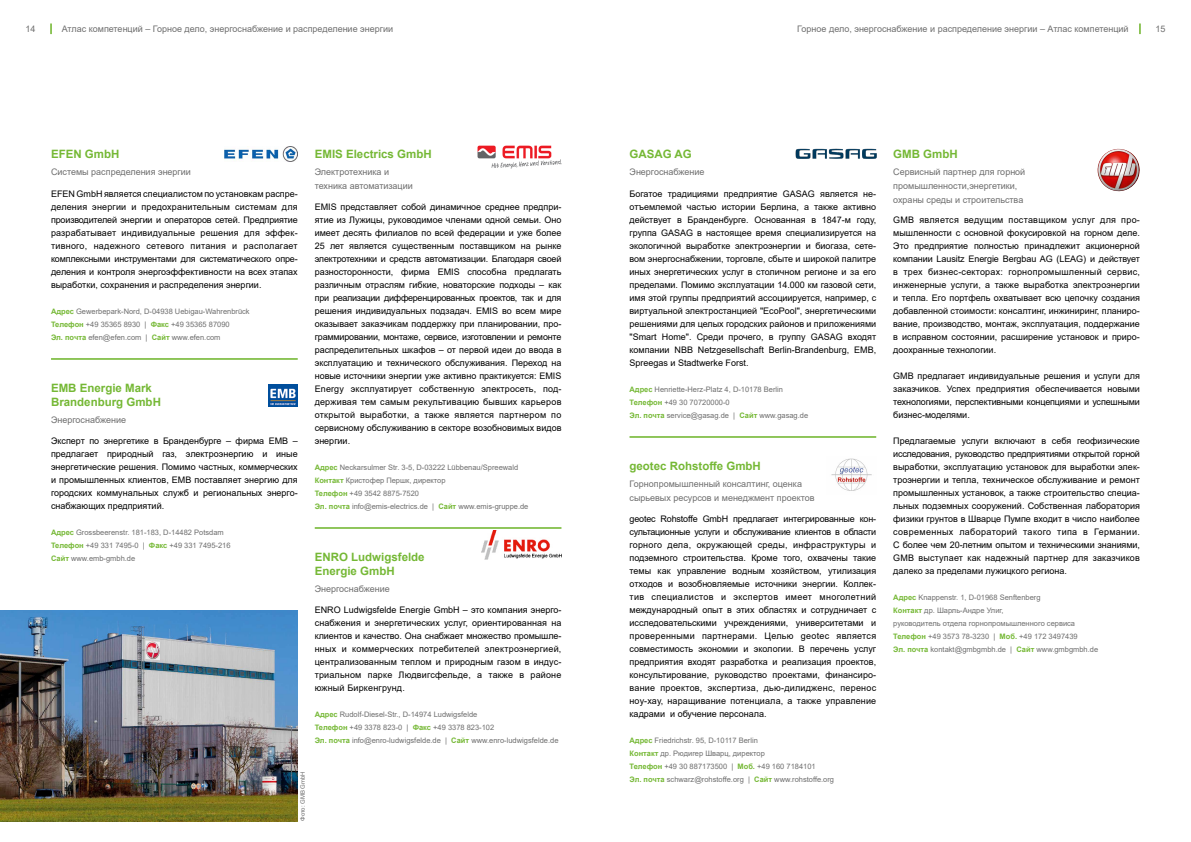
<style>
.page{position:relative;width:1191px;height:842px;background:#fff}
.page>*{position:absolute;margin:0;border:0;box-sizing:border-box;transform-origin:0 0}
.t1{font:700 11.5px/14px "Arial";color:#75b835}
.t2{font:9px/13px "Arial";color:#000;text-align:justify}
.t3{font:9px/14px "Arial";color:#6e6e6e}
.t4{font:7.5px/13px "Arial";color:#6e6e6e}
.t5{font:6px "Arial";color:#6e6e6e}
.s1{font-weight:700;color:#75b835}
</style>
<div class="page">
<svg style="left:50px;top:23px;width:2px;height:11px"></svg>
<hr style="left:51px;top:358px;width:247px;height:2px;background:#75b835">
<hr style="left:315px;top:527px;width:246px;height:2px;background:#75b835">
<img style="left:795px;top:148px;width:82px;height:11px">
<img style="left:0;top:611px;width:298px;height:210px">
<hr style="left:629px;top:436px;width:247px;height:2px;background:#75b835">
<img style="left:831px;top:458px;width:41px;height:33px">
<img style="left:269px;top:384px;width:29px;height:23px">
<img style="left:1097px;top:149px;width:43px;height:42px">
<img style="left:481px;top:531px;width:80px;height:28px">
<img style="left:224px;top:146px;width:74px;height:16px">
<img style="left:477px;top:145px;width:84px;height:24px">
<p class="t3" style="left:26px;top:22px;width:12px">14</p>
<p class="t3" style="left:62px;top:22px;width:333px">Атлас компетенций – Горное дело, энергоснабжение и распределение энергии</p>
<p class="t3" style="left:797px;top:22px;width:333px">Горное дело, энергоснабжение и распределение энергии – Атлас компетенций</p>
<p class="t3" style="left:1155px;top:22px;width:12px">15</p>
<p class="t1" style="left:51px;top:147px;width:70px">EFEN GmbH</p>
<p class="t3" style="left:51px;top:165px;width:141px">Системы распределения энергии</p>
<p class="t2" style="left:51px;top:188px;width:248px">EFEN GmbH является специалистом по установкам распре&shy;деления энергии и предохранительным системам для производителей энергии и операторов сетей. Предприятие разрабатывает индивидуальные решения для эффек&shy;тивного, надежного сетевого питания и располагает комплексными инструментами для систематического опре&shy;деления и контроля энергоэффективности на всех этапах выработки, сохранения и распределения энергии.</p>
<p class="t4" style="left:51px;top:305px;width:200px"><span class="s1">Адрес</span> Gewerbepark-Nord, D-04938 Uebigau-Wahrenbrück<br><span class="s1">Телефон</span> +49 35365 8930 | <span class="s1">Факс</span> +49 35365 87090<br><span class="s1">Эл. почта</span> efen@efen.com | <span class="s1">Сайт</span> www.efen.com</p>
<p class="t1" style="left:51px;top:381px;width:111px">EMB Energie Mark<br>Brandenburg GmbH</p>
<p class="t3" style="left:51px;top:413px;width:77px">Энергоснабжение</p>
<p class="t2" style="left:51px;top:435px;width:248px">Эксперт по энергетике в Бранденбурге – фирма EMB – предлагает природный газ, электроэнергию и иные энергетические решения. Помимо частных, коммерческих и промышленных клиентов, EMB поставляет энергию для городских коммунальных служб и региональных энерго&shy;снабжающих предприятий.</p>
<p class="t4" style="left:51px;top:526px;width:181px"><span class="s1">Адрес</span> Grossbeerenstr. 181-183, D-14482 Potsdam<br><span class="s1">Телефон</span> +49 331 7495-0 | <span class="s1">Факс</span> +49 331 7495-216<br><span class="s1">Сайт</span> www.emb-gmbh.de</p>
<p class="t1" style="left:315px;top:147px;width:118px">EMIS Electrics GmbH</p>
<p class="t3" style="left:315px;top:165px;width:100px">Электротехника и техника автоматизации</p>
<p class="t2" style="left:315px;top:201px;width:248px">EMIS представляет собой динамичное среднее предпри&shy;ятие из Лужицы, руководимое членами одной семьи. Оно имеет десять филиалов по всей федерации и уже более 25 лет является существенным поставщиком на рынке электротехники и средств автоматизации. Благодаря своей разносторонности, фирма EMIS способна предлагать различным отраслям гибкие, новаторские подходы – как при реализации дифференцированных проектов, так и для решения индивидуальных подзадач. EMIS во всем мире оказывает заказчикам поддержку при планировании, про&shy;граммировании, монтаже, сервисе, изготовлении и ремонте распределительных шкафов – от первой идеи до ввода в эксплуатацию и технического обслуживания. Переход на новые источники энергии уже активно практикуется: EMIS Energy эксплуатирует собственную электросеть, под&shy;держивая тем самым рекультивацию бывших карьеров открытой выработки, а также является партнером по сервисному обслуживанию в секторе возобновимых видов энергии.</p>
<p class="t4" style="left:315px;top:461px;width:215px"><span class="s1">Адрес</span> Neckarsulmer Str. 3-5, D-03222 Lübbenau/Spreewald <span class="s1">Контакт</span> Кристофер Першк, директор<br><span class="s1">Телефон</span> +49 3542 8875-7520<br><span class="s1">Эл. почта</span> info@emis-electrics.de | <span class="s1">Сайт</span> www.emis-gruppe.de</p>
<p class="t1" style="left:315px;top:550px;width:111px">ENRO Ludwigsfelde<br>Energie GmbH</p>
<p class="t3" style="left:315px;top:582px;width:77px">Энергоснабжение</p>
<p class="t2" style="left:315px;top:604px;width:248px">ENRO Ludwigsfelde Energie GmbH – это компания энерго&shy;снабжения и энергетических услуг, ориентированная на клиентов и качество. Она снабжает множество промышле&shy;нных и коммерческих потребителей электроэнергией, централизованным теплом и природным газом в индус&shy;триальном парке Людвигсфельде, а также в районе южный Биркенгрунд.</p>
<p class="t4" style="left:315px;top:708px;width:245px"><span class="s1">Адрес</span> Rudolf-Diesel-Str., D-14974 Ludwigsfelde<br><span class="s1">Телефон</span> +49 3378 823-0 | <span class="s1">Факс</span> +49 3378 823-102<br><span class="s1">Эл. почта</span> info@enro-ludwigsfelde.de | <span class="s1">Сайт</span> www.enro-ludwigsfelde.de</p>
<p class="t5" style="left:298px;top:821px;width:51px;rotate:-90deg">Фото: GMB GmbH</p>
<p class="t1" style="left:629px;top:147px;width:64px">GASAG AG</p>
<p class="t3" style="left:629px;top:165px;width:77px">Энергоснабжение</p>
<p class="t2" style="left:629px;top:188px;width:248px">Богатое традициями предприятие GASAG является не&shy;отъемлемой частью истории Берлина, а также активно действует в Бранденбурге. Основанная в 1847-м году, группа GASAG в настоящее время специализируется на экологичной выработке электроэнергии и биогаза, сете&shy;вом энергоснабжении, торговле, сбыте и широкой палитре иных энергетических услуг в столичном регионе и за его пределами. Помимо эксплуатации 14.000 км газовой сети, имя этой группы предприятий ассоциируется, например, с виртуальной электростанцией "EcoPool", энергетическими решениями для целых городских районов и приложениями "Smart Home". Среди прочего, в группу GASAG входят компании NBB Netzgesellschaft Berlin-Brandenburg, EMB, Spreegas и Stadtwerke Forst.</p>
<p class="t4" style="left:629px;top:383px;width:180px"><span class="s1">Адрес</span> Henriette-Herz-Platz 4, D-10178 Berlin<br><span class="s1">Телефон</span> +49 30 70720000-0<br><span class="s1">Эл. почта</span> service@gasag.de | <span class="s1">Сайт</span> www.gasag.de</p>
<p class="t1" style="left:629px;top:459px;width:133px">geotec Rohstoffe GmbH</p>
<p class="t3" style="left:629px;top:477px;width:187px">Горнопромышленный консалтинг, оценка сырьевых ресурсов и менеджмент проектов</p>
<p class="t2" style="left:629px;top:513px;width:248px">geotec Rohstoffe GmbH предлагает интегрированные кон&shy;сультационные услуги и обслуживание клиентов в области горного дела, окружающей среды, инфраструктуры и подземного строительства. Кроме того, охвачены такие темы как управление водным хозяйством, утилизация отходов и возобновляемые источники энергии. Коллек&shy;тив специалистов и экспертов имеет многолетний международный опыт в этих областях и сотрудничает с исследовательскими учреждениями, университетами и проверенными партнерами. Целью geotec является совместимость экономии и экологии. В перечень услуг предприятия входят разработка и реализация проектов, консультирование, руководство проектами, финансиро&shy;вание проектов, экспертиза, дью-дилидженс, перенос ноу-хау, наращивание потенциала, а также управление кадрами и обучение персонала.</p>
<p class="t4" style="left:629px;top:734px;width:206px"><span class="s1">Адрес</span> Friedrichstr. 95, D-10117 Berlin<br><span class="s1">Контакт</span> др. Рюдигер Шварц, директор<br><span class="s1">Телефон</span> +49 30 887173500 | <span class="s1">Моб.</span> +49 160 7184101<br><span class="s1">Эл. почта</span> schwarz@rohstoffe.org | <span class="s1">Сайт</span> www.rohstoffe.org</p>
<p class="t1" style="left:893px;top:147px;width:66px">GMB GmbH</p>
<p class="t3" style="left:893px;top:165px;width:134px">Сервисный партнер для горной промышленности,энергетики, охраны среды и строительства</p>
<p class="t2" style="left:893px;top:214px;width:248px">GMB является ведущим поставщиком услуг для про&shy;мышленности с основной фокусировкой на горном деле.<br>Это предприятие полностью принадлежит акционерной компании Lausitz Energie Bergbau AG (LEAG) и действует в трех бизнес-секторах: горнопромышленный сервис, инженерные услуги, а также выработка электроэнергии и тепла. Его портфель охватывает всю цепочку создания добавленной стоимости: консалтинг, инжиниринг, планиро&shy;вание, производство, монтаж, эксплуатация, поддержание в исправном состоянии, расширение установок и приро&shy;доохранные технологии.</p>
<p class="t2" style="left:893px;top:369px;width:248px">GMB предлагает индивидуальные решения и услуги для заказчиков. Успех предприятия обеспечивается новыми технологиями, перспективными концепциями и успешными бизнес-моделями.</p>
<p class="t2" style="left:893px;top:434px;width:248px">Предлагаемые услуги включают в себя геофизические исследования, руководство предприятиями открытой горной выработки, эксплуатацию установок для выработки элек&shy;троэнергии и тепла, техническое обслуживание и ремонт промышленных установок, а также строительство специа&shy;льных подземных сооружений. Собственная лаборатория физики грунтов в Шварце Пумпе входит в число наиболее современных лабораторий такого типа в Германии.<br>С более чем 20-летним опытом и техническими знаниями, GMB выступает как надежный партнер для заказчиков далеко за пределами лужицкого региона.</p>
<p class="t4" style="left:893px;top:591px;width:206px"><span class="s1">Адрес</span> Knappenstr. 1, D-01968 Senftenberg<br><span class="s1">Контакт</span> др. Шарль-Андре Улиг,<br>руководитель отдела горнопромышленного сервиса <span class="s1">Телефон</span> +49 3573 78-3230 | <span class="s1">Моб.</span> +49 172 3497439<br><span class="s1">Эл. почта</span> kontakt@gmbgmbh.de | <span class="s1">Сайт</span> www.gmbgmbh.de</p>
</div>
